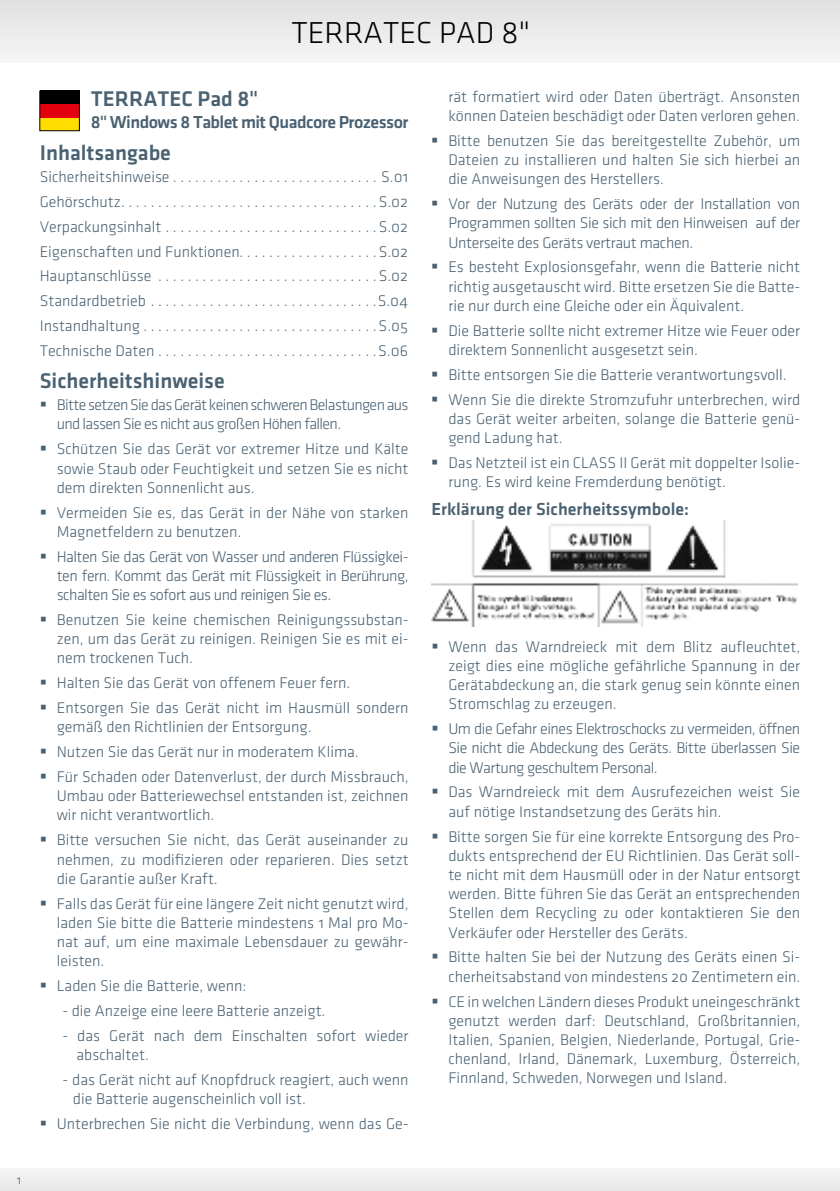
<style>
.page{position:relative;width:840px;height:1191px;background:#fff}
.page>*{position:absolute;margin:0;border:0;box-sizing:border-box;transform-origin:0 0}
.t1{font:31.4px "Klavika Light OSF";color:#000}
.t2{font:500 22px "Klavika";color:#4a6172}
.t3{font:500 18px "Klavika";letter-spacing:-.03em;color:#4a6172}
.t4{font:500 18px "Klavika";color:#4a6172}
.t5{font:16px/19.2px "Klavika Light OSF";color:#4a6172;text-align:justify}
.t6{font:16px/19.2px "Klavika Light OSF";letter-spacing:-.04em;color:#4a6172}
.t7{font:12.8px "Klavika Light OSF";color:#4a6172}
</style>
<div class="page">
<div style="left:0;top:1px;width:839px;height:62px;background:#eaebeb"></div>
<div style="left:0;top:1168px;width:839px;height:23px;background:#eee"></div>
<img style="left:431px;top:520px;width:366px;height:107px">
<div style="left:40px;top:91px;width:39px;height:13px;background:#000"></div>
<div style="left:40px;top:118px;width:39px;height:13px;background:#fd0"></div>
<div style="left:40px;top:104px;width:39px;height:14px;background:#e3000f"></div>
<div style="left:40px;top:91px;width:39px;height:40px;border:1px solid #000"></div>
<p class="t7" style="left:17px;top:1173px;width:6px">1</p>
<h1 class="t1" style="left:291px;top:18px;width:240px">TERRATEC PAD 8"</h1>
<h2 class="t2" style="left:91px;top:91px;width:169px">TERRATEC Pad 8"</h2>
<p class="t3" style="left:91px;top:115px;width:319px">8" Windows 8 Tablet mit Quadcore Prozessor</p>
<h2 class="t2" style="left:40px;top:144px;width:133px">Inhaltsangabe</h2>
<p class="t5" style="left:40px;top:165px;width:370px;line-height:24.8px">Sicherheitshinweise ............................S.01<br>Gehörschutz ...................................S.02<br>Verpackungsinhalt .............................S.02<br>Eigenschaften und Funktionen. . . . . . . . . . . . . . . . . . . S.02<br>Hauptanschlüsse ..............................S.02<br>Standardbetrieb ...............................S.04<br>Instandhaltung ................................S.05<br>Technische Daten ..............................S.06</p>
<h2 class="t2" style="left:40px;top:373px;width:186px">Sicherheitshinweise</h2>
<p class="t6" style="left:57px;top:396px;width:353px;text-indent:-17px">▪ Bitte setzen Sie das Gerät keinen schweren Belastungen aus und lassen Sie es nicht aus großen Höhen fallen.</p>
<p class="t5" style="left:57px;top:440px;width:353px;text-indent:-17px">▪ Schützen Sie das Gerät vor extremer Hitze und Kälte sowie Staub oder Feuchtigkeit und setzen Sie es nicht dem direkten Sonnenlicht aus.</p>
<p class="t5" style="left:57px;top:503px;width:353px;text-indent:-17px">▪ Vermeiden Sie es, das Gerät in der Nähe von starken<br>Magnetfeldern zu benutzen.</p>
<p class="t5" style="left:57px;top:547px;width:353px;text-indent:-17px">▪ Halten Sie das Gerät von Wasser und anderen Flüssigkei&shy;ten fern. Kommt das Gerät mit Flüssigkeit in Berührung, schalten Sie es sofort aus und reinigen Sie es.</p>
<p class="t5" style="left:57px;top:610px;width:353px;text-indent:-17px">▪ Benutzen Sie keine chemischen Reinigungssubstan&shy;zen, um das Gerät zu reinigen. Reinigen Sie es mit ei&shy;nem trockenen Tuch.</p>
<p class="t5" style="left:40px;top:674px;width:312px">▪ Halten Sie das Gerät von offenem Feuer fern.</p>
<p class="t5" style="left:57px;top:699px;width:353px;text-indent:-17px">▪ Entsorgen Sie das Gerät nicht im Hausmüll sondern gemäß den Richtlinien der Entsorgung.</p>
<p class="t5" style="left:40px;top:743px;width:320px">▪ Nutzen Sie das Gerät nur in moderatem Klima.</p>
<p class="t5" style="left:57px;top:767px;width:353px;text-indent:-17px">▪ Für Schaden oder Datenverlust, der durch Missbrauch, Umbau oder Batteriewechsel entstanden ist, zeichnen wir nicht verantwortlich.</p>
<p class="t5" style="left:57px;top:831px;width:353px;text-indent:-17px">▪ Bitte versuchen Sie nicht, das Gerät auseinander zu nehmen, zu modifizieren oder reparieren. Dies setzt die Garantie außer Kraft.</p>
<p class="t5" style="left:57px;top:894px;width:353px;text-indent:-17px">▪ Falls das Gerät für eine längere Zeit nicht genutzt wird, laden Sie bitte die Batterie mindestens 1 Mal pro Mo&shy;nat auf, um eine maximale Lebensdauer zu gewähr&shy;leisten.</p>
<p class="t5" style="left:40px;top:976px;width:208px">▪ Laden Sie die Batterie, wenn:</p>
<p class="t5" style="left:62px;top:1001px;width:264px">- die Anzeige eine leere Batterie anzeigt.</p>
<p class="t5" style="left:76px;top:1026px;width:333px;text-indent:-14px">- das Gerät nach dem Einschalten sofort wieder abschaltet.</p>
<p class="t5" style="left:73px;top:1070px;width:337px;text-indent:-11px">- das Gerät nicht auf Knopfdruck reagiert, auch wenn die Batterie augenscheinlich voll ist.</p>
<p class="t5" style="left:40px;top:1114px;width:370px">▪ Unterbrechen Sie nicht die Verbindung, wenn das Ge-</p>
<p class="t5" style="left:448px;top:87px;width:353px">rät formatiert wird oder Daten überträgt. Ansonsten können Dateien beschädigt oder Daten verloren gehen.</p>
<p class="t5" style="left:448px;top:131px;width:353px;text-indent:-17px">▪ Bitte benutzen Sie das bereitgestellte Zubehör, um Dateien zu installieren und halten Sie sich hierbei an die Anweisungen des Herstellers.</p>
<p class="t5" style="left:448px;top:195px;width:353px;text-indent:-17px">▪ Vor der Nutzung des Geräts oder der Installation von Programmen sollten Sie sich mit den Hinweisen auf der Unterseite des Geräts vertraut machen.</p>
<p class="t5" style="left:448px;top:258px;width:353px;text-indent:-17px">▪ Es besteht Explosionsgefahr, wenn die Batterie nicht richtig ausgetauscht wird. Bitte ersetzen Sie die Batte&shy;rie nur durch eine Gleiche oder ein Äquivalent.</p>
<p class="t5" style="left:448px;top:321px;width:353px;text-indent:-17px">▪ Die Batterie sollte nicht extremer Hitze wie Feuer oder direktem Sonnenlicht ausgesetzt sein.</p>
<p class="t5" style="left:431px;top:365px;width:357px">▪ Bitte entsorgen Sie die Batterie verantwortungsvoll.</p>
<p class="t5" style="left:448px;top:390px;width:353px;text-indent:-17px">▪ Wenn Sie die direkte Stromzufuhr unterbrechen, wird das Gerät weiter arbeiten, solange die Batterie genü&shy;gend Ladung hat.</p>
<p class="t5" style="left:448px;top:453px;width:353px;text-indent:-17px">▪ Das Netzteil ist ein CLASS II Gerät mit doppelter Isolie&shy;rung. Es wird keine Fremderdung benötigt.</p>
<p class="t4" style="left:431px;top:502px;width:259px">Erklärung der Sicherheitssymbole:</p>
<p class="t5" style="left:448px;top:637px;width:353px;text-indent:-17px">▪ Wenn das Warndreieck mit dem Blitz aufleuchtet, zeigt dies eine mögliche gefährliche Spannung in der Gerätabdeckung an, die stark genug sein könnte einen Stromschlag zu erzeugen.</p>
<p class="t5" style="left:448px;top:720px;width:353px;text-indent:-17px">▪ Um die Gefahr eines Elektroschocks zu vermeiden, öffnen Sie nicht die Abdeckung des Geräts. Bitte überlassen Sie die Wartung geschultem Personal.</p>
<p class="t5" style="left:448px;top:783px;width:353px;text-indent:-17px">▪ Das Warndreieck mit dem Ausrufezeichen weist Sie auf nötige Instandsetzung des Geräts hin.</p>
<p class="t5" style="left:448px;top:827px;width:353px;text-indent:-17px">▪ Bitte sorgen Sie für eine korrekte Entsorgung des Pro&shy;dukts entsprechend der EU Richtlinien. Das Gerät soll&shy;te nicht mit dem Hausmüll oder in der Natur entsorgt werden. Bitte führen Sie das Gerät an entsprechenden Stellen dem Recycling zu oder kontaktieren Sie den Verkäufer oder Hersteller des Geräts.</p>
<p class="t5" style="left:431px;top:948px;width:370px;text-align:right">▪ Bitte halten Sie bei der Nutzung des Geräts einen Si&shy;cherheitsabstand von mindestens 20 Zentimetern ein.</p>
<p class="t5" style="left:448px;top:992px;width:353px;text-indent:-17px">▪ CE in welchen Ländern dieses Produkt uneingeschränkt genutzt werden darf: Deutschland, Großbritannien, Italien, Spanien, Belgien, Niederlande, Portugal, Grie&shy;chenland, Irland, Dänemark, Luxemburg, Österreich, Finnland, Schweden, Norwegen und Island.</p>
</div>
